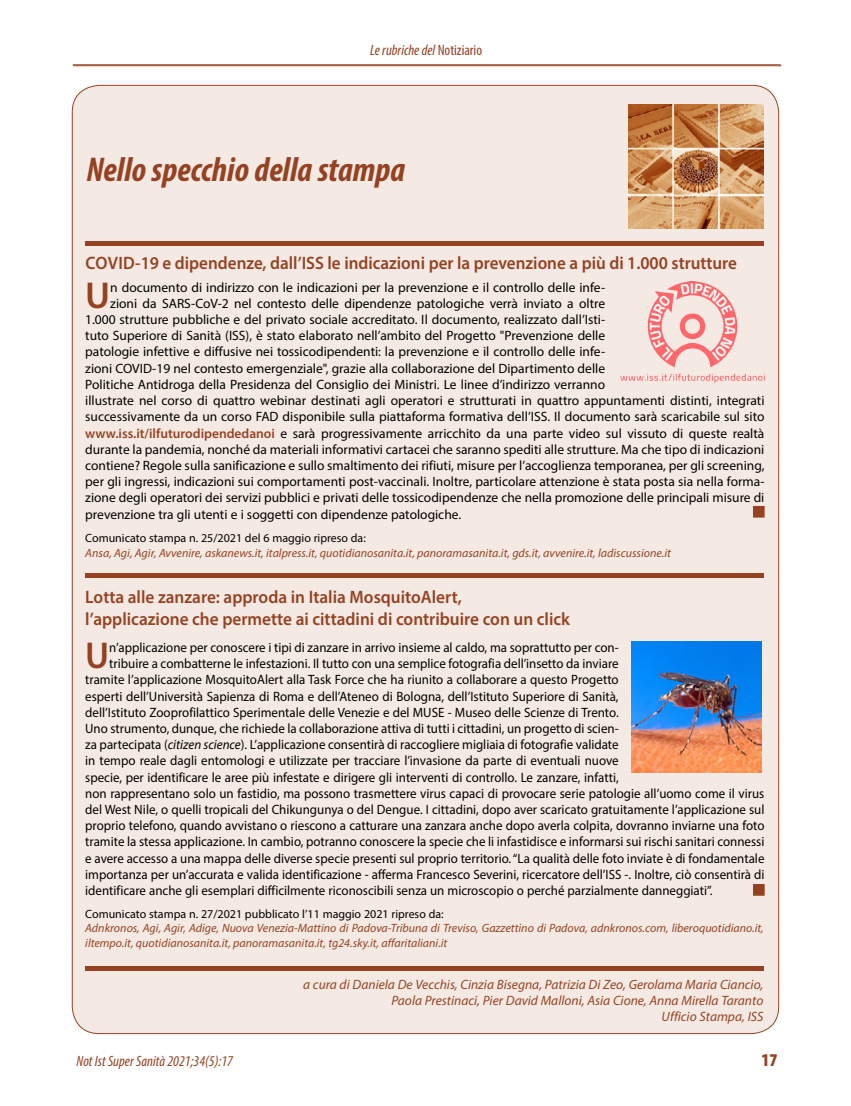
<style>
.page{position:relative;width:851px;height:1106px;background:#fff}
.page>*{position:absolute;margin:0;border:0;box-sizing:border-box;transform-origin:0 0}
.t1{font:600 37.5px "Myriad Pro";color:#954222}
.t2{font:600 37.5px "Myriad Pro";color:#954222;scale:.96 1}
.t3{font:italic 700 condensed 34.5px "Myriad Pro";color:#954222}
.t4{font:600 18px/21.6px "Myriad Pro";color:#954222;scale:.96 1}
.t5{font:600 18px "Myriad Pro";color:#954222;scale:.95 1}
.t6{font:900 condensed 18px "Myriad Pro";color:#954222}
.t7{font:italic condensed 15px "Myriad Pro";color:#954222}
.t8{font:13.5px "Myriad Pro";color:#000;scale:.96 1}
.t9{font:13.5px "Myriad Pro";color:#000}
.t10{font:italic 13.5px/16.2px "Myriad Pro";color:#954222;text-align:right}
.t11{font:italic 12px/14.4px "Myriad Pro";color:#954222}
.t12{font:12px "Myriad Pro";color:#000}
.s1{font-style:normal}
.s2{font-weight:600;color:#954222}
.s3{font-style:italic}
</style>
<div class="page">
<hr style="left:73px;top:64px;width:707px;height:1px;background:#954222">
<div style="left:72px;top:85px;width:706px;height:948px;background:#f5eae3;border-radius:27px"></div>
<hr style="left:73px;top:65px;width:708px;height:1px;background:#954222">
<img style="left:628px;top:105px;width:135px;height:123px">
<hr style="left:85px;top:573px;width:678px;height:4px;background:#954222">
<hr style="left:85px;top:242px;width:678px;height:4px;background:#954222">
<hr style="left:85px;top:966px;width:678px;height:4px;background:#954222">
<div style="left:753px;top:506px;width:11px;height:11px;background:#954222"></div>
<div style="left:753px;top:884px;width:11px;height:11px;background:#954222"></div>
<img style="left:620px;top:281px;width:144px;height:101px">
<img style="left:631px;top:642px;width:130px;height:130px">
<p class="t7" style="left:370px;top:41px;width:113px">Le rubriche del <span class="s1">Notiziario</span></p>
<h2 class="t3" style="left:86px;top:148px;width:320px">Nello specchio della stampa</h2>
<h3 class="t5" style="left:85px;top:251px;width:687px">COVID-19 e dipendenze, dall’ISS le indicazioni per la prevenzione a più di 1.000 strutture</h3>
<h1 class="t1" style="left:85px;top:271px;width:26px">U</h1>
<p class="t9" style="left:110px;top:279px;width:496px">n documento di indirizzo con le indicazioni per la prevenzione e il controllo delle infe-</p>
<p class="t9" style="left:110px;top:295px;width:496px">zioni da SARS-CoV-2 nel contesto delle dipendenze patologiche verrà inviato a oltre</p>
<p class="t9" style="left:85px;top:311px;width:521px">1.000 strutture pubbliche e del privato sociale accreditato. Il documento, realizzato dall’Isti-</p>
<p class="t9" style="left:85px;top:327px;width:521px">tuto Superiore di Sanità (ISS), è stato elaborato nell’ambito del Progetto "Prevenzione delle</p>
<p class="t9" style="left:85px;top:343px;width:521px">patologie infettive e diffusive nei tossicodipendenti: la prevenzione e il controllo delle infe-</p>
<p class="t9" style="left:85px;top:360px;width:521px">zioni COVID-19 nel contesto emergenziale", grazie alla collaborazione del Dipartimento delle</p>
<p class="t9" style="left:85px;top:376px;width:521px">Politiche Antidroga della Presidenza del Consiglio dei Ministri. Le linee d’indirizzo verranno</p>
<p class="t9" style="left:85px;top:392px;width:680px">illustrate nel corso di quattro webinar destinati agli operatori e strutturati in quattro appuntamenti distinti, integrati</p>
<p class="t9" style="left:85px;top:408px;width:680px">successivamente da un corso FAD disponibile sulla piattaforma formativa dell’ISS. Il documento sarà scaricabile sul sito</p>
<p class="t9" style="left:85px;top:424px;width:680px"><span class="s2">www.iss.it/ilfuturodipendedanoi</span> e sarà progressivamente arricchito da una parte video sul vissuto di queste realtà</p>
<p class="t9" style="left:85px;top:441px;width:680px">durante la pandemia, nonché da materiali informativi cartacei che saranno spediti alle strutture. Ma che tipo di indicazioni</p>
<p class="t9" style="left:85px;top:457px;width:680px">contiene? Regole sulla sanificazione e sullo smaltimento dei rifiuti, misure per l’accoglienza temporanea, per gli screening,</p>
<p class="t9" style="left:85px;top:473px;width:680px">per gli ingressi, indicazioni sui comportamenti post-vaccinali. Inoltre, particolare attenzione è stata posta sia nella forma-</p>
<p class="t9" style="left:85px;top:489px;width:680px">zione degli operatori dei servizi pubblici e privati delle tossicodipendenze che nella promozione delle principali misure di</p>
<p class="t9" style="left:85px;top:505px;width:377px">prevenzione tra gli utenti e i soggetti con dipendenze patologiche.</p>
<p class="t12" style="left:85px;top:531px;width:282px">Comunicato stampa n. 25/2021 del 6 maggio ripreso da:</p>
<p class="t11" style="left:85px;top:545px;width:587px">Ansa, Agi, Agir, Avvenire, askanews.it, italpress.it, quotidianosanita.it, panoramasanita.it, gds.it, avvenire.it, ladiscussione.it</p>
<h3 class="t4" style="left:85px;top:586px;width:506px">Lotta alle zanzare: approda in Italia MosquitoAlert,<br>l’applicazione che permette ai cittadini di contribuire con un click</h3>
<h1 class="t2" style="left:85px;top:631px;width:26px">U</h1>
<p class="t8" style="left:109px;top:639px;width:532px">n’applicazione per conoscere i tipi di zanzare in arrivo insieme al caldo, ma soprattutto per con-</p>
<p class="t8" style="left:109px;top:655px;width:532px">tribuire a combatterne le infestazioni. Il tutto con una semplice fotografia dell’insetto da inviare</p>
<p class="t8" style="left:85px;top:671px;width:557px">tramite l’applicazione MosquitoAlert alla Task Force che ha riunito a collaborare a questo Progetto</p>
<p class="t8" style="left:85px;top:687px;width:557px">esperti dell’Università Sapienza di Roma e dell’Ateneo di Bologna, dell’Istituto Superiore di Sanità,</p>
<p class="t8" style="left:85px;top:704px;width:557px">dell’Istituto Zooprofilattico Sperimentale delle Venezie e del MUSE - Museo delle Scienze di Trento.</p>
<p class="t8" style="left:85px;top:720px;width:557px">Uno strumento, dunque, che richiede la collaborazione attiva di tutti i cittadini, un progetto di scien-</p>
<p class="t8" style="left:85px;top:736px;width:557px">za partecipata (<span class="s3">citizen science</span>). L’applicazione consentirà di raccogliere migliaia di fotografie validate</p>
<p class="t8" style="left:85px;top:752px;width:557px">in tempo reale dagli entomologi e utilizzate per tracciare l’invasione da parte di eventuali nuove</p>
<p class="t8" style="left:85px;top:768px;width:557px">specie, per identificare le aree più infestate e dirigere gli interventi di controllo. Le zanzare, infatti,</p>
<p class="t8" style="left:85px;top:785px;width:708px">non rappresentano solo un fastidio, ma possono trasmettere virus capaci di provocare serie patologie all’uomo come il virus</p>
<p class="t8" style="left:85px;top:801px;width:709px">del West Nile, o quelli tropicali del Chikungunya o del Dengue. I cittadini, dopo aver scaricato gratuitamente l’applicazione sul</p>
<p class="t8" style="left:85px;top:817px;width:708px">proprio telefono, quando avvistano o riescono a catturare una zanzara anche dopo averla colpita, dovranno inviarne una foto</p>
<p class="t8" style="left:85px;top:833px;width:708px">tramite la stessa applicazione. In cambio, potranno conoscere la specie che li infastidisce e informarsi sui rischi sanitari connessi</p>
<p class="t8" style="left:85px;top:849px;width:709px">e avere accesso a una mappa delle diverse specie presenti sul proprio territorio. “La qualità delle foto inviate è di fondamentale</p>
<p class="t8" style="left:85px;top:866px;width:709px">importanza per un’accurata e valida identificazione - afferma Francesco Severini, ricercatore dell’ISS -. Inoltre, ciò consentirà di</p>
<p class="t8" style="left:85px;top:882px;width:654px">identificare anche gli esemplari difficilmente riconoscibili senza un microscopio o perché parzialmente danneggiati”.</p>
<p class="t12" style="left:85px;top:906px;width:360px">Comunicato stampa n. 27/2021 pubblicato l’11 maggio 2021 ripreso da:</p>
<p class="t11" style="left:85px;top:921px;width:680px">Adnkronos, Agi, Agir, Adige, Nuova Venezia-Mattino di Padova-Tribuna di Treviso, Gazzettino di Padova, adnkronos.com, liberoquotidiano.it, iltempo.it, quotidianosanita.it, panoramasanita.it, tg24.sky.it, affaritaliani.it</p>
<p class="t10" style="left:303px;top:975px;width:461px">a cura di Daniela De Vecchis, Cinzia Bisegna, Patrizia Di Zeo, Gerolama Maria Ciancio,<br>Paola Prestinaci, Pier David Malloni, Asia Cione, Anna Mirella Taranto<br>Ufficio Stampa, ISS</p>
<p class="t7" style="left:77px;top:1052px;width:158px">Not Ist Super Sanità 2021;34(5):17</p>
<h3 class="t6" style="left:761px;top:1050px;width:17px">17</h3>
</div>
